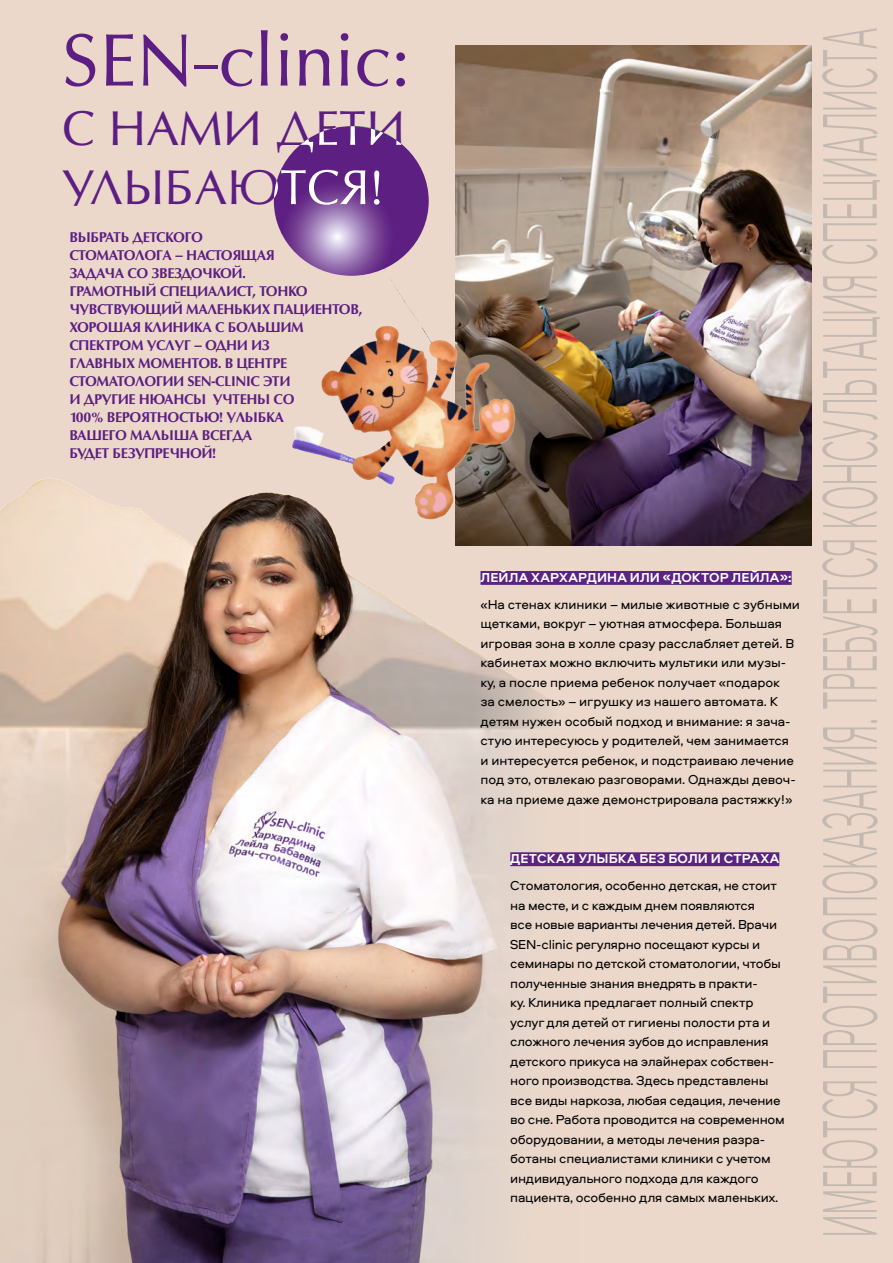
<style>
.page{position:relative;width:893px;height:1263px;background:#ebd8ca}
.page>*{position:absolute;margin:0;border:0;box-sizing:border-box;transform-origin:0 0}
.t1{font:70.5px "Opium New";color:#5c1e83}
.t2{font:46.5px/59.2px "Opium New";color:#5c1e83}
.t3{font:13.5px/19.5px "Aeroport";letter-spacing:-.02em;color:#000}
.t4{font:700 13.5px/18px "Opium New";letter-spacing:-.03em;color:#5c1e83}
.t5{font:700 13.5px "Aeroport";letter-spacing:.005em;color:#fff}
.s1{color:#fff}
</style>
<div class="page">
<img style="left:0;top:497px;width:577px;height:766px">
<img style="left:634px;top:45px;width:177px;height:501px">
<img style="left:20px;top:45px;width:614px;height:639px">
<svg style="left:822px;top:28px;width:58px;height:1207px"></svg>
<div style="left:480px;top:571px;width:312px;height:14px;background:#5b2482"></div>
<div style="left:510px;top:852px;width:269px;height:14px;background:#5b2482"></div>
<svg style="left:274px;top:126px;width:155px;height:150px"></svg>
<h1 class="t1" style="left:62px;top:16px;width:350px">SEN-clinic:</h1>
<h2 class="t2" style="left:62px;top:98px;width:345px">с нами дети улыбают<span class="s1">ся!</span></h2>
<p class="t4" style="left:69px;top:229px;width:295px">ВЫБРАТЬ ДЕТСКОГО<br>СТОМАТОЛОГА – НАСТОЯЩАЯ<br>ЗАДАЧА СО ЗВЕЗДОЧКОЙ.<br>ГРАМОТНЫЙ СПЕЦИАЛИСТ, ТОНКО<br>ЧУВСТВУЮЩИЙ МАЛЕНЬКИХ ПАЦИЕНТОВ,<br>ХОРОШАЯ КЛИНИКА С БОЛЬШИМ<br>СПЕКТРОМ УСЛУГ – ОДНИ ИЗ<br>ГЛАВНЫХ МОМЕНТОВ. В ЦЕНТРЕ<br>СТОМАТОЛОГИИ SEN-CLINIC ЭТИ<br>И ДРУГИЕ НЮАНСЫ УЧТЕНЫ СО<br>100% ВЕРОЯТНОСТЬЮ! УЛЫБКА<br>ВАШЕГО МАЛЫША ВСЕГДА<br>БУДЕТ БЕЗУПРЕЧНОЙ!</p>
<p class="t5" style="left:480px;top:567px;width:313px">Лейла Хархардина или «Доктор Лейла»:</p>
<p class="t3" style="left:480px;top:594px;width:321px">«На стенах клиники – милые животные с зубными щетками, вокруг – уютная атмосфера. Большая игровая зона в холле сразу расслабляет детей. В кабинетах можно включить мультики или музы&shy;ку, а после приема ребенок получает «подарок<br>за смелость» – игрушку из нашего автомата. К детям нужен особый подход и внимание: я зача&shy;стую интересуюсь у родителей, чем занимается и интересуется ребенок, и подстраиваю лечение под это, отвлекаю разговорами. Однажды девоч&shy;ка на приеме даже демонстрировала растяжку!»</p>
<p class="t5" style="left:510px;top:848px;width:271px">Детская улыбка без боли и страха</p>
<p class="t3" style="left:510px;top:875px;width:276px">Стоматология, особенно детская, не стоит на месте, и с каждым днем появляются<br>все новые варианты лечения детей. Врачи SEN-clinic регулярно посещают курсы и семинары по детской стоматологии, чтобы полученные знания внедрять в практи-<br>ку. Клиника предлагает полный спектр услуг для детей от гигиены полости рта и сложного лечения зубов до исправления детского прикуса на элайнерах собствен&shy;ного производства. Здесь представлены все виды наркоза, любая седация, лечение во сне. Работа проводится на современном оборудовании, а методы лечения разра&shy;ботаны специалистами клиники с учетом индивидуального подхода для каждого пациента, особенно для самых маленьких.</p>
</div>
